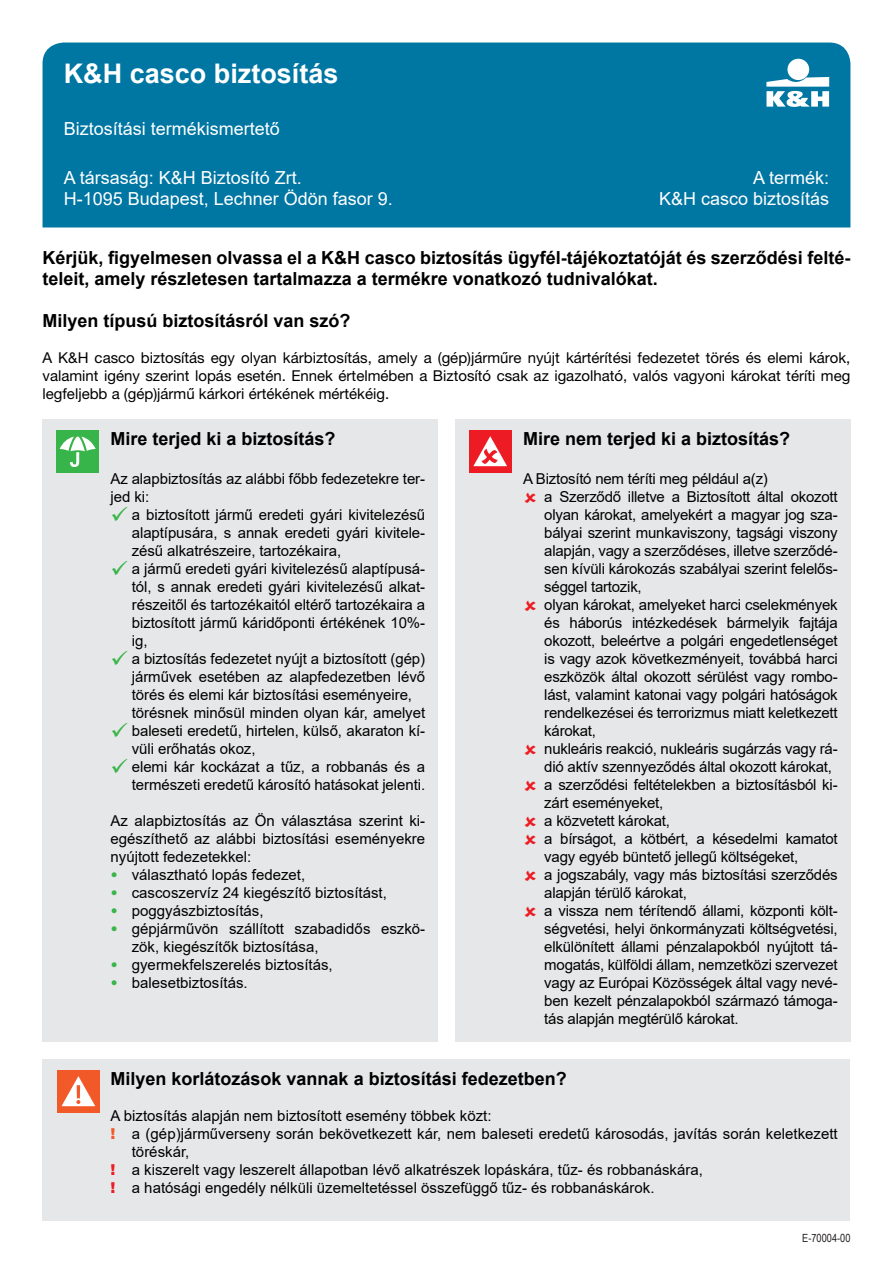
<style>
.page{position:relative;width:893px;height:1263px;background:#fff}
.page>*{position:absolute;margin:0;border:0;box-sizing:border-box;transform-origin:0 0}
.t1{font:700 27px "Arial";color:#fff}
.t2{font:700 18px/21px "Arial";color:#000}
.t3{font:18px "Arial";color:#fff}
.t4{font:15px/18px "Arial";letter-spacing:-.005em;color:#000}
.t5{font:15px/18px "Helvetica Neue LT Pro";color:#000;text-align:justify}
.t6{font:11.25px "Arial Narrow";color:#231f20}
.s1{font-weight:900;color:#39b54a}
.s2{font-weight:900;color:#f15a29}
.s3{font-weight:900;color:#ed1c24}
</style>
<div class="page">
<div style="left:43px;top:43px;width:807px;height:184px;background:#0076a3"></div>
<div style="left:43px;top:419px;width:395px;height:623px;background:#e6e7e8"></div>
<div style="left:56px;top:430px;width:43px;height:43px;background:#38b54a"></div>
<svg style="left:60px;top:436px;width:36px;height:31px"></svg>
<div style="left:455px;top:419px;width:395px;height:623px;background:#e6e7e8"></div>
<div style="left:469px;top:430px;width:42px;height:43px;background:#ed1c24"></div>
<svg style="left:473px;top:436px;width:34px;height:30px"></svg>
<div style="left:787px;top:59px;width:22px;height:21px;background:#fff;border-radius:50%"></div>
<svg style="left:766px;top:77px;width:63px;height:30px"></svg>
<div style="left:43px;top:1059px;width:807px;height:161px;background:#e6e7e8"></div>
<div style="left:57px;top:1070px;width:43px;height:43px;background:#f25929"></div>
<svg style="left:62px;top:1076px;width:33px;height:30px"></svg>
<p class="t1" style="left:64px;top:55px;width:276px">K&amp;H casco biztosítás</p>
<p class="t3" style="left:64px;top:116px;width:218px">Biztosítási termékismertető</p>
<p class="t3" style="left:64px;top:165px;width:240px">A társaság: K&amp;H Biztosító Zrt.</p>
<p class="t3" style="left:64px;top:186px;width:331px">H-1095 Budapest, Lechner Ödön fasor 9.</p>
<p class="t3" style="left:753px;top:165px;width:78px">A termék:</p>
<p class="t3" style="left:659px;top:186px;width:172px">K&amp;H casco biztosítás</p>
<p class="t2" style="left:43px;top:247px;width:809px">Kérjük, figyelmesen olvassa el a K&amp;H casco biztosítás ügyfél-tájékoztatóját és szerződési felté&shy;teleit, amely részletesen tartalmazza a termékre vonatkozó tudnivalókat.</p>
<p class="t2" style="left:43px;top:310px;width:310px">Milyen típusú biztosításról van szó?</p>
<p class="t5" style="left:43px;top:348px;width:809px">A K&amp;H casco biztosítás egy olyan kárbiztosítás, amely a (gép)járműre nyújt kártérítési fedezetet törés és elemi károk, valamint igény szerint lopás esetén. Ennek értelmében a Biztosító csak az igazolható, valós vagyoni károkat téríti meg legfeljebb a (gép)jármű kárkori értékének mértékéig.</p>
<p class="t2" style="left:111px;top:428px;width:227px">Mire terjed ki a biztosítás?</p>
<p class="t4" style="left:111px;top:470px;width:316px">Az alapbiztosítás az alábbi főbb fedezetekre ter&shy;jed ki:</p>
<p class="t4" style="left:132px;top:506px;width:295px;text-align:justify">a biztosított jármű eredeti gyári kivitelezésű alaptípusára, s annak eredeti gyári kivitele&shy;zésű alkatrészeire, tartozékaira,</p>
<p class="t4" style="left:132px;top:560px;width:295px;text-align:justify">a jármű eredeti gyári kivitelezésű alaptípusá&shy;tól, s annak eredeti gyári kivitelezésű alkat&shy;részeitől és tartozékaitól eltérő tartozékaira a biztosított jármű káridőponti értékének 10%- ig,</p>
<p class="t4" style="left:132px;top:650px;width:295px;text-align:justify">a biztosítás fedezetet nyújt a biztosított (gép) járművek esetében az alapfedezetben lévő törés és elemi kár biztosítási eseményeire,</p>
<p class="t4" style="left:132px;top:704px;width:295px;text-align:justify">törésnek minősül minden olyan kár, amelyet baleseti eredetű, hirtelen, külső, akaraton kí&shy;vüli erőhatás okoz,</p>
<p class="t4" style="left:132px;top:758px;width:295px">elemi kár kockázat a tűz, a robbanás és a természeti eredetű károsító hatásokat jelenti.</p>
<p class="t4" style="left:111px;top:812px;width:316px;text-align:justify">Az alapbiztosítás az Ön választása szerint ki&shy;egészíthető az alábbi biztosítási eseményekre nyújtott fedezetekkel:</p>
<p class="t4" style="left:111px;top:866px;width:196px"><span class="s1">•</span> választható lopás fedezet,</p>
<p class="t4" style="left:111px;top:884px;width:278px"><span class="s1">•</span> cascoszervíz 24 kiegészítő biztosítást,</p>
<p class="t4" style="left:111px;top:902px;width:154px"><span class="s1">•</span> poggyászbiztosítás,</p>
<p class="t4" style="left:132px;top:920px;width:295px;text-indent:-21px"><span class="s1">•</span> gépjárművön szállított szabadidős eszkö&shy;zök, kiegészítők biztosítása,</p>
<p class="t4" style="left:111px;top:956px;width:224px"><span class="s1">•</span> gyermekfelszerelés biztosítás,</p>
<p class="t4" style="left:111px;top:974px;width:139px"><span class="s1">•</span> balesetbiztosítás.</p>
<p class="t2" style="left:523px;top:428px;width:269px">Mire nem terjed ki a biztosítás?</p>
<p class="t4" style="left:523px;top:470px;width:246px">A Biztosító nem téríti meg például a(z)</p>
<p class="t4" style="left:544px;top:488px;width:295px;text-align:justify">a Szerződő illetve a Biztosított által okozott olyan károkat, amelyekért a magyar jog sza&shy;bályai szerint munkaviszony, tagsági viszony alapján, vagy a szerződéses, illetve szerződé&shy;sen kívüli károkozás szabályai szerint felelős&shy;séggel tartozik,</p>
<p class="t4" style="left:544px;top:596px;width:295px;text-align:justify">olyan károkat, amelyeket harci cselekmények és háborús intézkedések bármelyik fajtája okozott, beleértve a polgári engedetlenséget is vagy azok következményeit, továbbá harci eszközök által okozott sérülést vagy rombo&shy;lást, valamint katonai vagy polgári hatóságok rendelkezései és terrorizmus miatt keletkezett károkat,</p>
<p class="t4" style="left:544px;top:740px;width:295px">nukleáris reakció, nukleáris sugárzás vagy rá&shy;dió aktív szennyeződés által okozott károkat,</p>
<p class="t4" style="left:544px;top:776px;width:295px">a szerződési feltételekben a biztosításból ki&shy;zárt eseményeket,</p>
<p class="t4" style="left:544px;top:812px;width:127px">a közvetett károkat,</p>
<p class="t4" style="left:544px;top:830px;width:295px">a bírságot, a kötbért, a késedelmi kamatot vagy egyéb büntető jellegű költségeket,</p>
<p class="t4" style="left:544px;top:866px;width:295px">a jogszabály, vagy más biztosítási szerződés alapján térülő károkat,</p>
<p class="t4" style="left:544px;top:902px;width:295px;text-align:justify">a vissza nem térítendő állami, központi költ&shy;ségvetési, helyi önkormányzati költségvetési, elkülönített állami pénzalapokból nyújtott tá&shy;mogatás, külföldi állam, nemzetközi szervezet vagy az Európai Közösségek által vagy nevé&shy;ben kezelt pénzalapokból származó támoga&shy;tás alapján megtérülő károkat.</p>
<p class="t2" style="left:111px;top:1068px;width:458px">Milyen korlátozások vannak a biztosítási fedezetben?</p>
<p class="t4" style="left:111px;top:1106px;width:383px">A biztosítás alapján nem biztosított esemény többek közt:</p>
<p class="t4" style="left:132px;top:1124px;width:707px;text-indent:-21px"><span class="s2">!</span> a (gép)járműverseny során bekövetkezett kár, nem baleseti eredetű károsodás, javítás során keletkezett töréskár,</p>
<p class="t4" style="left:111px;top:1160px;width:594px"><span class="s3">!</span> a kiszerelt vagy leszerelt állapotban lévő alkatrészek lopáskára, tűz- és robbanáskára,</p>
<p class="t4" style="left:111px;top:1178px;width:546px"><span class="s3">!</span> a hatósági engedély nélküli üzemeltetéssel összefüggő tűz- és robbanáskárok.</p>
<p class="t6" style="left:802px;top:1229px;width:50px">E-70004-00</p>
</div>
